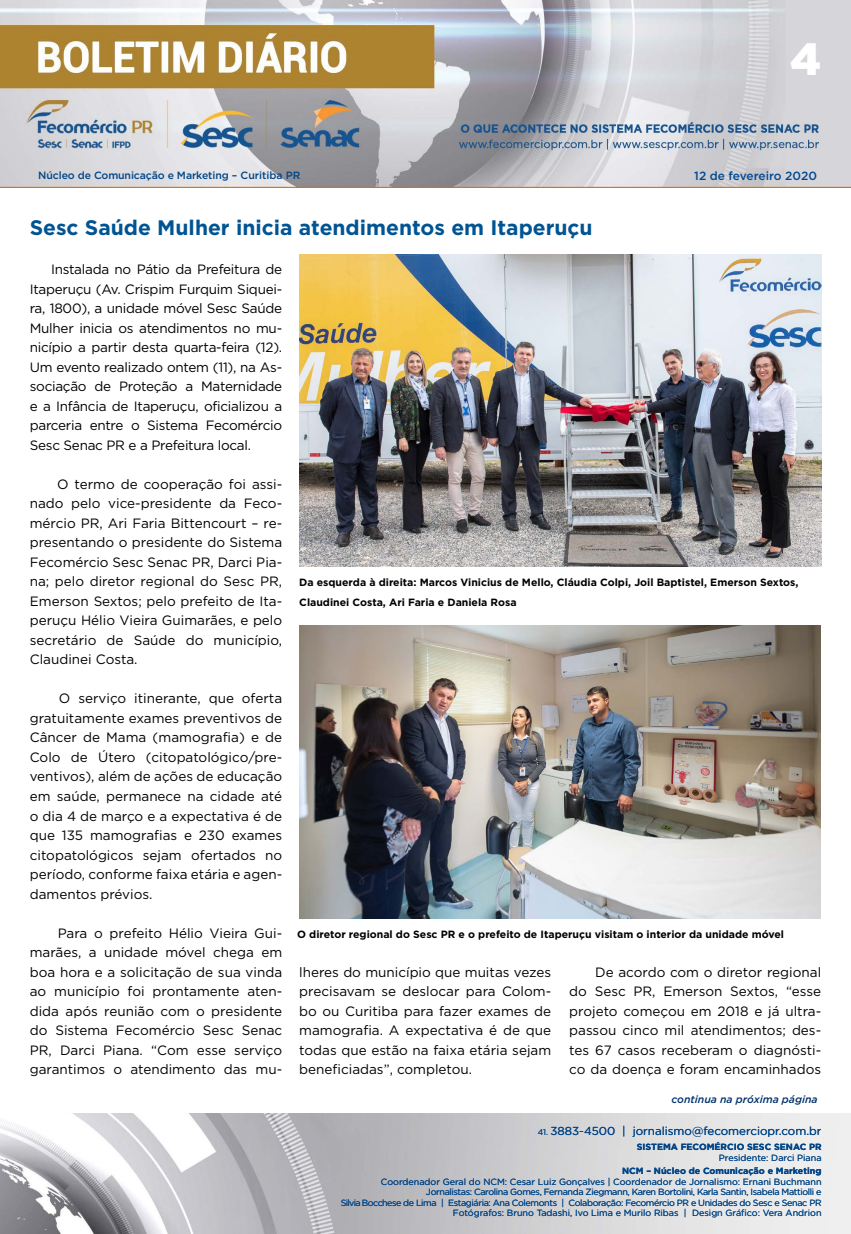
<style>
.page{position:relative;width:851px;height:1234px;background:#fff}
.page>*{position:absolute;margin:0;border:0;box-sizing:border-box;transform-origin:0 0}
.t1{font:900 45px "Gotham";color:#fff}
.t2{font:700 21px "Gotham";color:#005493}
.t3{font:13.5px/19.5px "Gotham";color:#000;text-align:justify}
.t4{font:500 11.85px "Gotham";color:#004a93}
.t5{font:11.55px "Gotham";color:#004587}
.t6{font:700 10.5px/19.5px "Gotham";color:#000}
.t7{font:500 10.5px "Gotham";letter-spacing:-.01em;color:#004587}
.t8{font:italic 500 10.5px "Gotham";color:#01316a}
.t9{font:9px/10.5px "Gotham";letter-spacing:-.04em;color:#004587;text-align:right}
.t10{font:700 9px "Gotham";color:#004587}
.t11{font:9px "Gotham";color:#004587}
.s1{font-size:8.25px}
</style>
<div class="page">
<img style="left:0;top:0;width:850px;height:188px">
<img style="left:0;top:1113px;width:850px;height:120px">
<img style="left:299px;top:255px;width:522px;height:312px">
<img style="left:299px;top:625px;width:521px;height:293px">
<p class="t7" style="left:38px;top:168px;width:264px">Núcleo de Comunicação e Marketing – Curitiba PR</p>
<h2 class="t2" style="left:30px;top:214px;width:564px">Sesc Saúde Mulher inicia atendimentos em Itaperuçu</h2>
<h1 class="t1" style="left:790px;top:28px;width:33px">4</h1>
<p class="t4" style="left:694px;top:167px;width:124px">12 de fevereiro 2020</p>
<p class="t3" style="left:30px;top:259px;width:254px;text-indent:21px">Instalada no Pátio da Prefeitura de Itaperuçu (Av. Crispim Furquim Siquei&shy;ra, 1800), a unidade móvel Sesc Saúde Mulher inicia os atendimentos no mu&shy;nicípio a partir desta quarta-feira (12).<br>Um evento realizado ontem (11), na As&shy;sociação de Proteção a Maternidade e a Infância de Itaperuçu, oficializou a parceria entre o Sistema Fecomércio Sesc Senac PR e a Prefeitura local.</p>
<p class="t3" style="left:30px;top:474px;width:254px;text-indent:27px">O termo de cooperação foi assi&shy;nado pelo vice-presidente da Feco&shy;mércio PR, Ari Faria Bittencourt – re&shy;presentando o presidente do Sistema Fecomércio Sesc Senac PR, Darci Pia&shy;na; pelo diretor regional do Sesc PR, Emerson Sextos; pelo prefeito de Ita&shy;peruçu Hélio Vieira Guimarães, e pelo secretário de Saúde do município, Claudinei Costa.</p>
<p class="t3" style="left:30px;top:688px;width:254px;text-indent:29px">O serviço itinerante, que oferta gratuitamente exames preventivos de Câncer de Mama (mamografia) e de Colo de Útero (citopatológico/pre&shy;ventivos), além de ações de educação em saúde, permanece na cidade até o dia 4 de março e a expectativa é de que 135 mamografias e 230 exames citopatológicos sejam ofertados no período, conforme faixa etária e agen&shy;damentos prévios.</p>
<p class="t3" style="left:30px;top:922px;width:254px;text-indent:28px">Para o prefeito Hélio Vieira Gui&shy;marães, a unidade móvel chega em boa hora e a solicitação de sua vinda ao município foi prontamente aten&shy;dida após reunião com o presidente do Sistema Fecomércio Sesc Senac PR, Darci Piana. “Com esse serviço garantimos o atendimento das mu-</p>
<p class="t6" style="left:299px;top:572px;width:500px">Da esquerda à direita: Marcos Vinicius de Mello, Cláudia Colpi, Joil Baptistel, Emerson Sextos,<br>Claudinei Costa, Ari Faria e Daniela Rosa</p>
<p class="t6" style="left:297px;top:923px;width:488px">O diretor regional do Sesc PR e o prefeito de Itaperuçu visitam o interior da unidade móvel</p>
<p class="t3" style="left:299px;top:961px;width:253px">lheres do município que muitas vezes precisavam se deslocar para Colom&shy;bo ou Curitiba para fazer exames de mamografia. A expectativa é de que todas que estão na faixa etária sejam beneficiadas”, completou.</p>
<p class="t3" style="left:569px;top:961px;width:253px;text-indent:26px">De acordo com o diretor regional do Sesc PR, Emerson Sextos, “esse projeto começou em 2018 e já ultra&shy;passou cinco mil atendimentos; des&shy;tes 67 casos receberam o diagnósti&shy;co da doença e foram encaminhados</p>
<p class="t8" style="left:671px;top:1091px;width:148px">continua na próxima página</p>
<p class="t5" style="left:537px;top:1123px;width:285px"><span class="s1">41.</span> 3883-4500 | jornalismo@fecomerciopr.com.br</p>
<p class="t10" style="left:636px;top:1140px;width:186px">SISTEMA FECOMÉRCIO SESC SENAC PR</p>
<p class="t11" style="left:718px;top:1151px;width:104px">Presidente: Darci Piana</p>
<p class="t10" style="left:622px;top:1164px;width:201px">NCM – Núcleo de Comunicação e Marketing</p>
<p class="t9" style="left:341px;top:1175px;width:482px">Coordenador Geral do NCM: Cesar Luiz Gonçalves | Coordenador de Jornalismo: Ernani Buchmann Jornalistas: Carolina Gomes, Fernanda Ziegmann, Karen Bortolini, Karla Santin, Isabela Mattiolli e<br>Silvia Bocchese de Lima | Estagiária: Ana Colemonts | Colaboração: Fecomércio PR e Unidades do Sesc e Senac PR Fotógrafos: Bruno Tadashi, Ivo Lima e Murilo Ribas | Design Gráfico: Vera Andrion</p>
</div>
